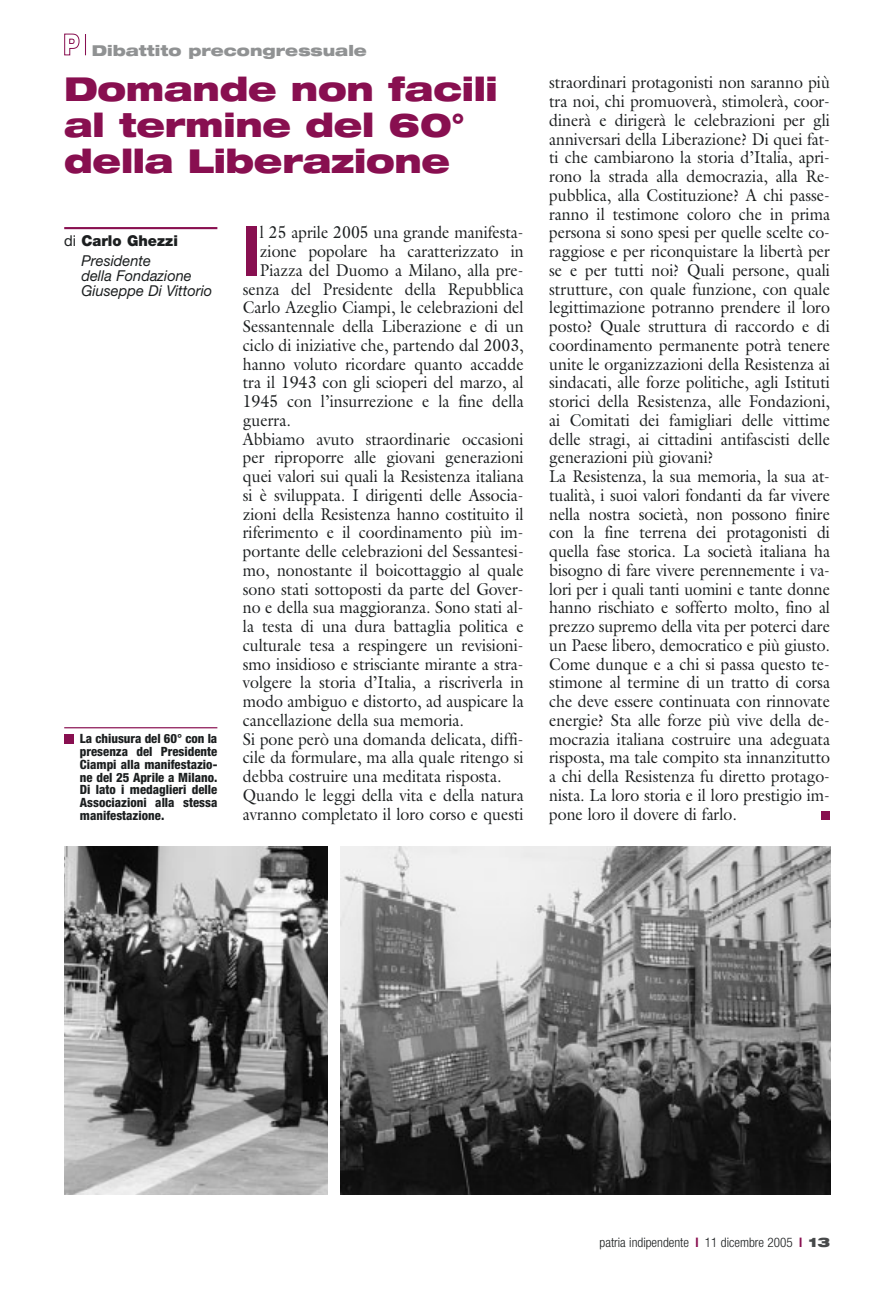
<style>
.page{position:relative;width:893px;height:1296px;background:#fff}
.page>*{position:absolute;margin:0;border:0;box-sizing:border-box;transform-origin:0 0}
.t1{font:800 condensed 69px "Helvetica Neue";color:#880f50;scale:.9 1}
.t2{font:900 expanded 33px/36px "Helvetica Neue";letter-spacing:-.01em;color:#880f50}
.t3{font:17.25px/18.8px "Galliard";color:#1c1f20;scale:.92 1}
.t4{font:italic 15px/15px "Helvetica Neue";color:#1c1f20}
.t5{font:900 expanded 15px "Helvetica Neue";color:#909293}
.t6{font:900 15px/19.5px "Helvetica Neue";color:#1c1f20}
.t7{font:300 condensed 13.2px "Helvetica Neue";color:#1c1f20}
.t8{font:800 condensed 12.75px/12.8px "Helvetica Neue";color:#1c1f20;text-align:justify}
.s1{font-weight:400}
.s2{font-weight:400;font-style:italic}
.s3{font-weight:700;color:#880f50}
.s4{font-weight:900;font-stretch:expanded;color:#47494a}
</style>
<div class="page">
<hr style="left:64px;top:227px;width:153px;height:2px;background:#880f50">
<div style="left:821px;top:811px;width:9px;height:9px;background:#880f50"></div>
<svg style="left:64px;top:33px;width:22px;height:23px"></svg>
<img style="left:64px;top:846px;width:264px;height:349px">
<img style="left:341px;top:846px;width:489px;height:349px">
<hr style="left:64px;top:727px;width:153px;height:1px;background:#880f50">
<div style="left:64px;top:734px;width:9px;height:9px;background:#880f50"></div>
<p class="t5" style="left:92px;top:45px;width:276px">Dibattito precongressuale</p>
<h2 class="t2" style="left:64px;top:74px;width:435px">Domande non facili al termine del 60° della Liberazione</h2>
<p class="t6" style="left:81px;top:232px;width:98px;text-indent:-17px"><span class="s1">di</span> Carlo Ghezzi<br><span class="s2">Presidente</span></p>
<p class="t4" style="left:81px;top:269px;width:132px">della Fondazione<br>Giuseppe Di Vittorio</p>
<p class="t8" style="left:80px;top:733px;width:139px">La chiusura del 60° con la presenza del Presidente Ciampi alla manifestazio&shy;ne del 25 Aprile a Milano.<br>Di lato i medaglieri delle Associazioni alla stessa manifestazione.</p>
<h1 class="t1" style="left:243px;top:227px;width:21px">I</h1>
<p class="t3" style="left:260px;top:225px;width:288px">l 25 aprile 2005 una grande manifesta-</p>
<p class="t3" style="left:260px;top:244px;width:288px">zione popolare ha caratterizzato in</p>
<p class="t3" style="left:260px;top:262px;width:288px">Piazza del Duomo a Milano, alla pre-</p>
<p class="t3" style="left:243px;top:281px;width:307px">senza del Presidente della Repubblica</p>
<p class="t3" style="left:243px;top:300px;width:307px">Carlo Azeglio Ciampi, le celebrazioni del</p>
<p class="t3" style="left:243px;top:319px;width:307px">Sessantennale della Liberazione e di un</p>
<p class="t3" style="left:243px;top:337px;width:307px">ciclo di iniziative che, partendo dal 2003,</p>
<p class="t3" style="left:243px;top:356px;width:307px">hanno voluto ricordare quanto accadde</p>
<p class="t3" style="left:243px;top:375px;width:307px">tra il 1943 con gli scioperi del marzo, al</p>
<p class="t3" style="left:243px;top:394px;width:307px">1945 con l’insurrezione e la fine della</p>
<p class="t3" style="left:243px;top:412px;width:54px">guerra.</p>
<p class="t3" style="left:243px;top:431px;width:307px">Abbiamo avuto straordinarie occasioni</p>
<p class="t3" style="left:243px;top:450px;width:307px">per riproporre alle giovani generazioni</p>
<p class="t3" style="left:243px;top:469px;width:307px">quei valori sui quali la Resistenza italiana</p>
<p class="t3" style="left:243px;top:487px;width:307px">si è sviluppata. I dirigenti delle Associa-</p>
<p class="t3" style="left:243px;top:506px;width:307px">zioni della Resistenza hanno costituito il</p>
<p class="t3" style="left:243px;top:525px;width:307px">riferimento e il coordinamento più im-</p>
<p class="t3" style="left:243px;top:544px;width:307px">portante delle celebrazioni del Sessantesi-</p>
<p class="t3" style="left:243px;top:562px;width:307px">mo, nonostante il boicottaggio al quale</p>
<p class="t3" style="left:243px;top:581px;width:307px">sono stati sottoposti da parte del Gover-</p>
<p class="t3" style="left:243px;top:600px;width:307px">no e della sua maggioranza. Sono stati al-</p>
<p class="t3" style="left:243px;top:619px;width:307px">la testa di una dura battaglia politica e</p>
<p class="t3" style="left:243px;top:637px;width:307px">culturale tesa a respingere un revisioni-</p>
<p class="t3" style="left:243px;top:656px;width:307px">smo insidioso e strisciante mirante a stra-</p>
<p class="t3" style="left:243px;top:675px;width:307px">volgere la storia d’Italia, a riscriverla in</p>
<p class="t3" style="left:243px;top:694px;width:307px">modo ambiguo e distorto, ad auspicare la</p>
<p class="t3" style="left:243px;top:712px;width:242px">cancellazione della sua memoria.</p>
<p class="t3" style="left:243px;top:731px;width:307px">Si pone però una domanda delicata, diffi-</p>
<p class="t3" style="left:243px;top:750px;width:307px">cile da formulare, ma alla quale ritengo si</p>
<p class="t3" style="left:243px;top:769px;width:282px">debba costruire una meditata risposta.</p>
<p class="t3" style="left:243px;top:787px;width:307px">Quando le leggi della vita e della natura</p>
<p class="t3" style="left:243px;top:806px;width:307px">avranno completato il loro corso e questi</p>
<p class="t3" style="left:549px;top:75px;width:307px">straordinari protagonisti non saranno più tra noi, chi promuoverà, stimolerà, coor&shy;dinerà e dirigerà le celebrazioni per gli anniversari della Liberazione? Di quei fat&shy;ti che cambiarono la storia d’Italia, apri&shy;rono la strada alla democrazia, alla Re&shy;pubblica, alla Costituzione? A chi passe&shy;ranno il testimone coloro che in prima persona si sono spesi per quelle scelte co&shy;raggiose e per riconquistare la libertà per se e per tutti noi? Quali persone, quali strutture, con quale funzione, con quale legittimazione potranno prendere il loro posto? Quale struttura di raccordo e di coordinamento permanente potrà tenere unite le organizzazioni della Resistenza ai sindacati, alle forze politiche, agli Istituti storici della Resistenza, alle Fondazioni, ai Comitati dei famigliari delle vittime delle stragi, ai cittadini antifascisti delle generazioni più giovani?<br>La Resistenza, la sua memoria, la sua at&shy;tualità, i suoi valori fondanti da far vivere nella nostra società, non possono finire con la fine terrena dei protagonisti di quella fase storica. La società italiana ha bisogno di fare vivere perennemente i va&shy;lori per i quali tanti uomini e tante donne hanno rischiato e sofferto molto, fino al prezzo supremo della vita per poterci dare un Paese libero, democratico e più giusto.<br>Come dunque e a chi si passa questo te&shy;stimone al termine di un tratto di corsa che deve essere continuata con rinnovate energie? Sta alle forze più vive della de&shy;mocrazia italiana costruire una adeguata risposta, ma tale compito sta innanzitutto a chi della Resistenza fu diretto protago&shy;nista. La loro storia e il loro prestigio im&shy;pone loro il dovere di farlo.</p>
<p class="t7" style="left:599px;top:1238px;width:232px">patria indipendente <span class="s3">l</span> 11 dicembre 2005 <span class="s3">l</span> <span class="s4">13</span></p>
</div>
